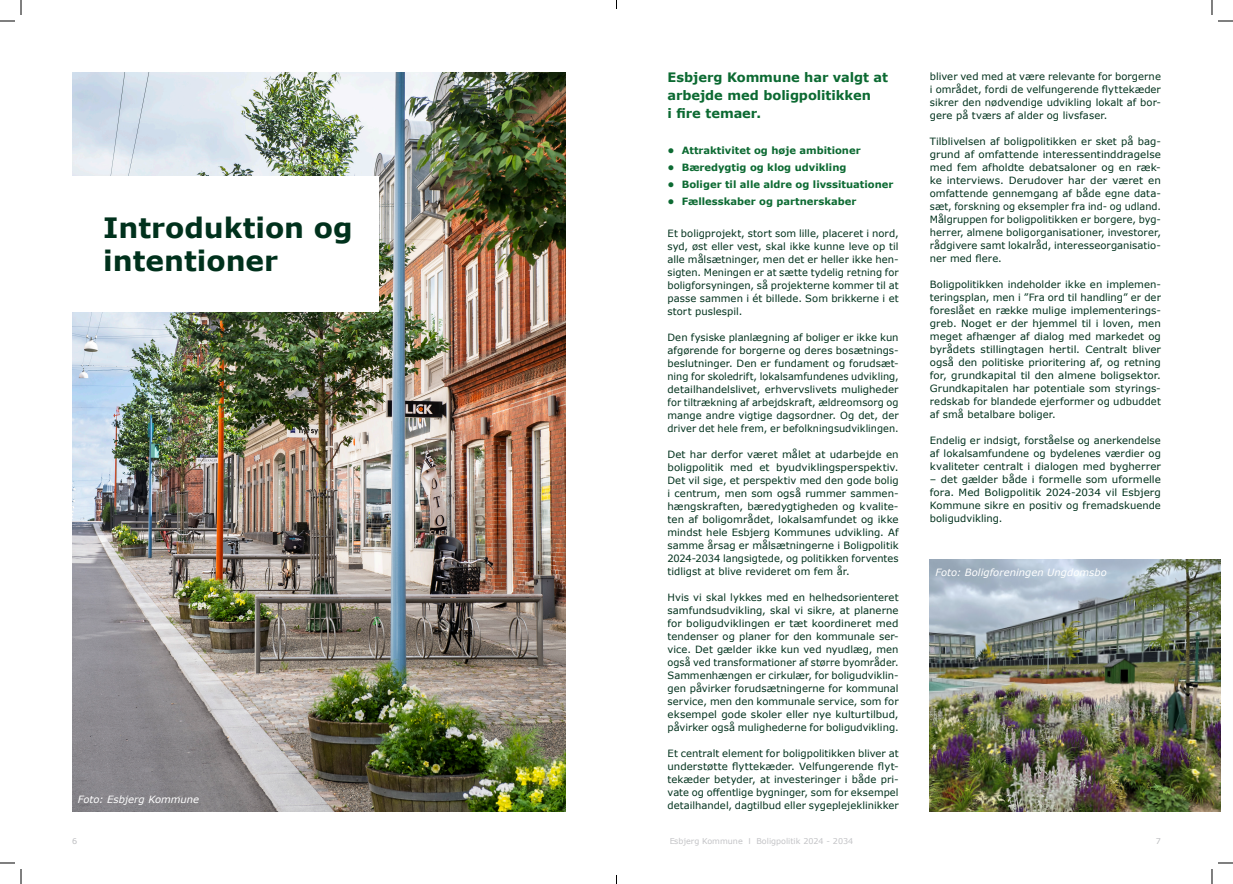
<style>
.page{position:relative;width:1233px;height:884px;background:#fff}
.page>*{position:absolute;margin:0;border:0;box-sizing:border-box;transform-origin:0 0}
.t1{font:700 28px/33.6px "Verdana";color:#00311c}
.t2{font:700 13px/18px "Verdana";letter-spacing:-.005em;color:#0c6a32}
.Brødtekst{font:10px/13px "Verdana";letter-spacing:.005em;color:#00311c;text-align:justify}
.t3{font:700 10px "Verdana";color:#0c6a32}
.Brødtekst_kursiv{font:italic 10px "Verdana";color:#fff}
.t4{font:8px "Verdana";color:#a8a9ad}
.t5{font:8px "Verdana";color:#bcbdc0}
</style>
<div class="page">
<img style="left:72px;top:72px;width:493px;height:740px">
<div style="left:13px;top:176px;width:365px;height:136px;background:#fff"></div>
<img style="left:930px;top:560px;width:290px;height:252px">
<svg style="left:1218px;top:20px;width:15px;height:2px"></svg>
<svg style="left:1218px;top:862px;width:15px;height:2px"></svg>
<svg style="left:0;top:0;width:22px;height:22px"></svg>
<svg style="left:0;top:862px;width:22px;height:22px"></svg>
<svg style="left:1211px;top:0;width:1px;height:15px"></svg>
<svg style="left:1211px;top:869px;width:1px;height:15px"></svg>
<h1 class="t1" style="left:103px;top:210px;width:251px">Introduktion og intentioner</h1>
<p class="Brødtekst_kursiv" style="left:78px;top:792px;width:123px">Foto: Esbjerg Kommune</p>
<h2 class="t2" style="left:667px;top:68px;width:222px">Esbjerg Kommune har valgt at arbejde med boligpolitikken<br>i fire temaer.</h2>
<p class="t3" style="left:667px;top:143px;width:195px">• Attraktivitet og høje ambitioner</p>
<p class="t3" style="left:667px;top:160px;width:180px">• Bæredygtig og klog udvikling</p>
<p class="t3" style="left:667px;top:177px;width:227px">• Boliger til alle aldre og livssituationer</p>
<p class="t3" style="left:667px;top:194px;width:190px">• Fællesskaber og partnerskaber</p>
<p class="Brødtekst" style="left:667px;top:226px;width:233px">Et boligprojekt, stort som lille, placeret i nord, syd, øst eller vest, skal ikke kunne leve op til alle målsætninger, men det er heller ikke hen&shy;sigten. Meningen er at sætte tydelig retning for boligforsyningen, så projekterne kommer til at passe sammen i ét billede. Som brikkerne i et stort puslespil.</p>
<p class="Brødtekst" style="left:667px;top:330px;width:233px">Den fysiske planlægning af boliger er ikke kun afgørende for borgerne og deres bosætnings&shy;beslutninger. Den er fundament og forudsæt&shy;ning for skoledrift, lokalsamfundenes udvikling, detailhandelslivet, erhvervslivets muligheder for tiltrækning af arbejdskraft, ældreomsorg og mange andre vigtige dagsordner. Og det, der driver det hele frem, er befolkningsudviklingen.</p>
<p class="Brødtekst" style="left:667px;top:447px;width:233px;text-align:left">Det har derfor været målet at udarbejde en boligpolitik med et byudviklingsperspektiv.<br>Det vil sige, et perspektiv med den gode bolig i centrum, men som også rummer sammen&shy;hængskraften, bæredygtigheden og kvalite&shy;ten af boligområdet, lokalsamfundet og ikke mindst hele Esbjerg Kommunes udvikling. Af samme årsag er målsætningerne i Boligpolitik 2024-2034 langsigtede, og politikken forventes tidligst at blive revideret om fem år.</p>
<p class="Brødtekst" style="left:667px;top:590px;width:233px;text-align:left">Hvis vi skal lykkes med en helhedsorienteret samfundsudvikling, skal vi sikre, at planerne for boligudviklingen er tæt koordineret med tendenser og planer for den kommunale ser&shy;vice. Det gælder ikke kun ved nyudlæg, men også ved transformationer af større byområder.<br>Sammenhængen er cirkulær, for boligudviklin&shy;gen påvirker forudsætningerne for kommunal service, men den kommunale service, som for eksempel gode skoler eller nye kulturtilbud, påvirker også mulighederne for boligudvikling.</p>
<p class="Brødtekst" style="left:667px;top:746px;width:233px">Et centralt element for boligpolitikken bliver at understøtte flyttekæder. Velfungerende flyt&shy;tekæder betyder, at investeringer i både pri&shy;vate og offentlige bygninger, som for eksempel detailhandel, dagtilbud eller sygeplejeklinikker</p>
<p class="Brødtekst" style="left:930px;top:69px;width:233px">bliver ved med at være relevante for borgerne i området, fordi de velfungerende flyttekæder sikrer den nødvendige udvikling lokalt af bor&shy;gere på tværs af alder og livsfaser.</p>
<p class="Brødtekst" style="left:930px;top:134px;width:233px;text-align:left">Tilblivelsen af boligpolitikken er sket på bag&shy;grund af omfattende interessentinddragelse med fem afholdte debatsaloner og en ræk&shy;ke interviews. Derudover har der været en omfattende gennemgang af både egne data&shy;sæt, forskning og eksempler fra ind- og udland.<br>Målgruppen for boligpolitikken er borgere, byg&shy;herrer, almene boligorganisationer, investorer, rådgivere samt lokalråd, interesseorganisatio&shy;ner med flere.</p>
<p class="Brødtekst" style="left:930px;top:277px;width:233px;text-align:left">Boligpolitikken indeholder ikke en implemen&shy;teringsplan, men i ”Fra ord til handling” er der foreslået en række mulige implementerings&shy;greb. Noget er der hjemmel til i loven, men meget afhænger af dialog med markedet og byrådets stillingtagen hertil. Centralt bliver også den politiske prioritering af, og retning for, grundkapital til den almene boligsektor.<br>Grundkapitalen har potentiale som styrings&shy;redskab for blandede ejerformer og udbuddet af små betalbare boliger.</p>
<p class="Brødtekst" style="left:930px;top:433px;width:233px">Endelig er indsigt, forståelse og anerkendelse af lokalsamfundene og bydelenes værdier og kvaliteter centralt i dialogen med bygherrer</p>
<p class="Brødtekst" style="left:930px;top:472px;width:233px">– det gælder både i formelle som uformelle fora. Med Boligpolitik 2024-2034 vil Esbjerg Kommune sikre en positiv og fremadskuende boligudvikling.</p>
<p class="Brødtekst_kursiv" style="left:935px;top:566px;width:173px">Foto: Boligforeningen Ungdomsbo</p>
<p class="t5" style="left:72px;top:835px;width:7px">6</p>
<p class="t4" style="left:669px;top:835px;width:186px">Esbjerg Kommune I Boligpolitik 2024 - 2034</p>
<p class="t5" style="left:1155px;top:835px;width:7px">7</p>
</div>
